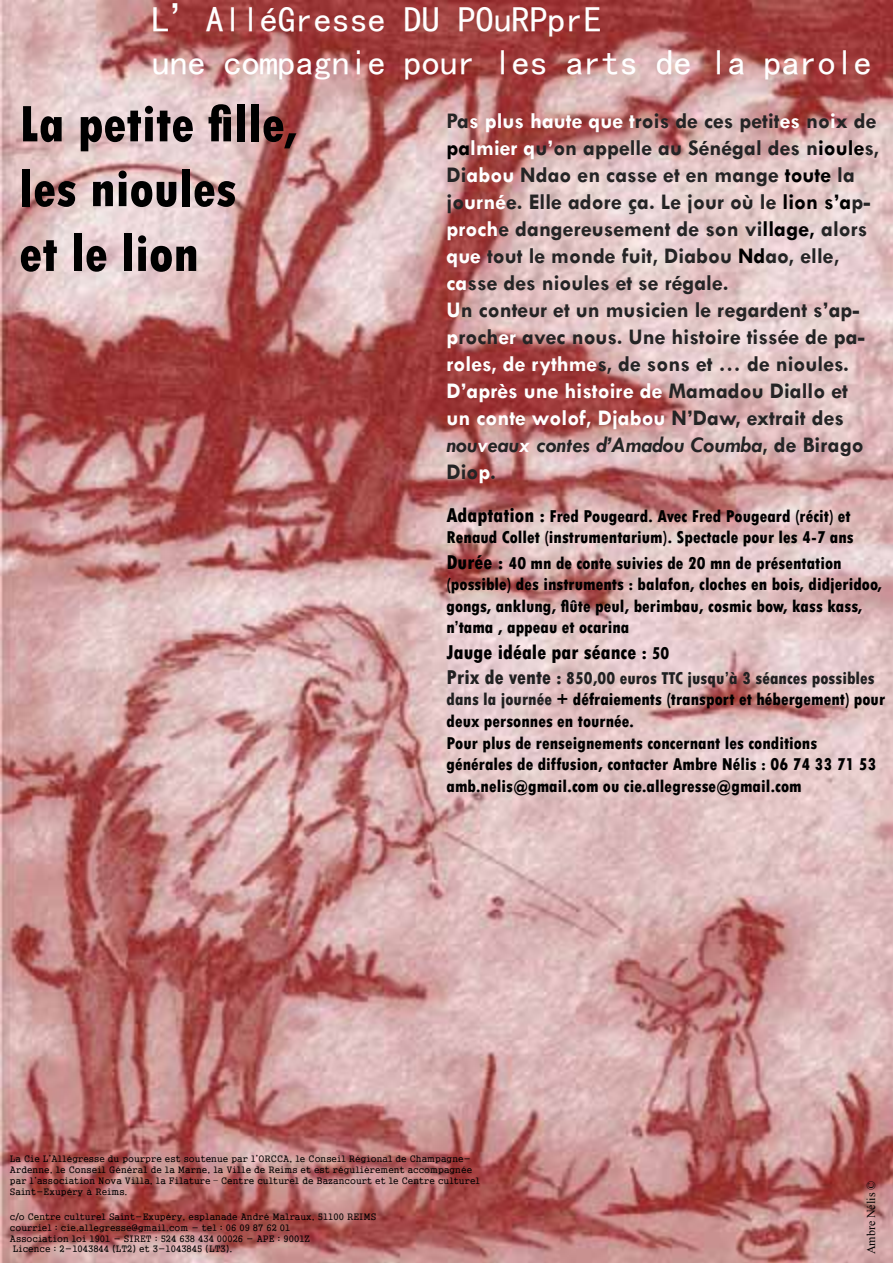
<style>
.page{position:relative;width:893px;height:1263px;background:#fff}
.page>*{position:absolute;margin:0;border:0;box-sizing:border-box;transform-origin:0 0}
.t1{font:800 condensed 54px/64.8px "Tw Cen";color:#000}
.t2{font:36px/43.2px "Sim Hei";color:#fff}
.t3{font:700 22.5px/27px "Tw Cen";color:#242425}
.t4{font:800 condensed 21px "Tw Cen";color:#000}
.t5{font:800 condensed 18px/21.6px "Tw Cen";color:#000}
.t6{font:12px "Times New Roman";color:#000}
.t7{font:9px/10.8px "Gungsuh";color:#000}
.s1{color:#fff}
.s2{color:#000}
.s3{font-style:italic}
.s4{font-style:italic;color:#fff}
.s5{font-size:21px}
.s6{font-size:18px}
.s7{font-size:21px;color:#202021}
.s8{color:#202021}
</style>
<div class="page">
<img style="left:0;top:0;width:893px;height:1263px">
<h2 class="t2" style="left:152px;top:-2px;width:722px">L’AlléGresse DU POuRPprE<br>une compagnie pour les arts de la parole</h2>
<p class="t3" style="left:446px;top:106px;width:434px">Pa<span class="s1">s plus haute que t</span>rois de ces petit<span class="s1">es</span> no<span class="s1">i</span>x de <span class="s2">pa</span><span class="s1">lmier q</span>u<span class="s1">’</span>on appelle au Sénégal des n<span class="s2">ioule</span>s, Di<span class="s1">abou</span> Ndao en casse et en mange <span class="s2">toute</span> la jo<span class="s1">urné</span>e. Elle adore ça. Le jour où le <span class="s2">lion s’a</span>p&shy;<span class="s1">proch</span>e dangereusement de son vi<span class="s2">llage,</span> alors <span class="s1">que</span> tout le monde fuit, Diabou <span class="s2">Nd</span>ao, elle, <span class="s1">ca</span>sse des nioules et se régale.<br><span class="s1">U</span>n conteur et un musicien le regardent s’ap&shy;<span class="s1">p</span>roch<span class="s1">er</span> avec nous. Une histoire tissée de pa&shy;<span class="s1">roles, de rythme</span>s, de sons et … de nioules.<br><span class="s1">D’après une histoire de</span> Mamadou Diallo et<br><span class="s1">un conte wolof, Djabou</span> N’Daw, extrait des <span class="s3">nou</span><span class="s4">v</span><span class="s3">eau</span><span class="s4">x</span> <span class="s3">contes d’Amadou Coumba</span>, de Birago Dio<span class="s1">p</span>.</p>
<p class="t5" style="left:446px;top:505px;width:409px"><span class="s5">Adaptation :</span> Fred Pougeard. Avec Fred Pougeard (récit) et<br>Renaud Collet (instrumentarium). Spectacle pour les 4-7 ans</p>
<p class="t5" style="left:446px;top:552px;width:437px"><span class="s5">Durée :</span> 40 mn de conte suivies de 20 mn de présentation (possible) des instruments : balafon, cloches en bois, didjeridoo, gongs, anklung, flûte peul, berimbau, cosmic bow, kass kass, n’tama , appeau et ocarina</p>
<p class="t4" style="left:446px;top:639px;width:224px">Jauge idéale par séance : <span class="s6">50</span></p>
<p class="t5" style="left:446px;top:667px;width:440px"><span class="s7">Prix de vente :</span> <span class="s8">850,00 euros TTC jusqu’à 3 séances possibles dans la journée</span> + défraiements (transport et hébergement) pour deux personnes en tournée.<br>Pour plus de renseignements concernant les conditions générales de diffusion, contacter Ambre Nélis : 06 74 33 71 53 amb.nelis@gmail.com ou cie.allegresse@gmail.com</p>
<h1 class="t1" style="left:19px;top:92px;width:280px">La petite fille, les nioules<br>et le lion</h1>
<p class="t7" style="left:10px;top:1154px;width:472px">La Cie L’Allégresse du pourpre est soutenue par l’ORCCA, le Conseil Régional de Champagne-Ardenne, le Conseil Général de la Marne, la Ville de Reims et est régulièrement accompagnée par l’association Nova Villa, la Filature – Centre culturel de Bazancourt et le Centre culturel Saint-Exupéry à Reims.</p>
<p class="t7" style="left:10px;top:1211px;width:368px">c/o Centre culturel Saint-Exupéry, esplanade André Malraux, 51100 REIMS</p>
<p class="t7" style="left:10px;top:1222px;width:282px">courriel : cie.allegresse@gmail.com - tel : 06 09 87 62 01</p>
<p class="t7" style="left:10px;top:1233px;width:302px">Association loi 1901 - SIRET : 524 638 434 00026 - APE : 9001Z</p>
<p class="t7" style="left:13px;top:1244px;width:221px">Licence : 2-1043844 (LT2) et 3-1043845 (LT3).</p>
<p class="t6" style="left:863px;top:1254px;width:75px;rotate:-90deg">Ambre Nélis ©</p>
</div>
